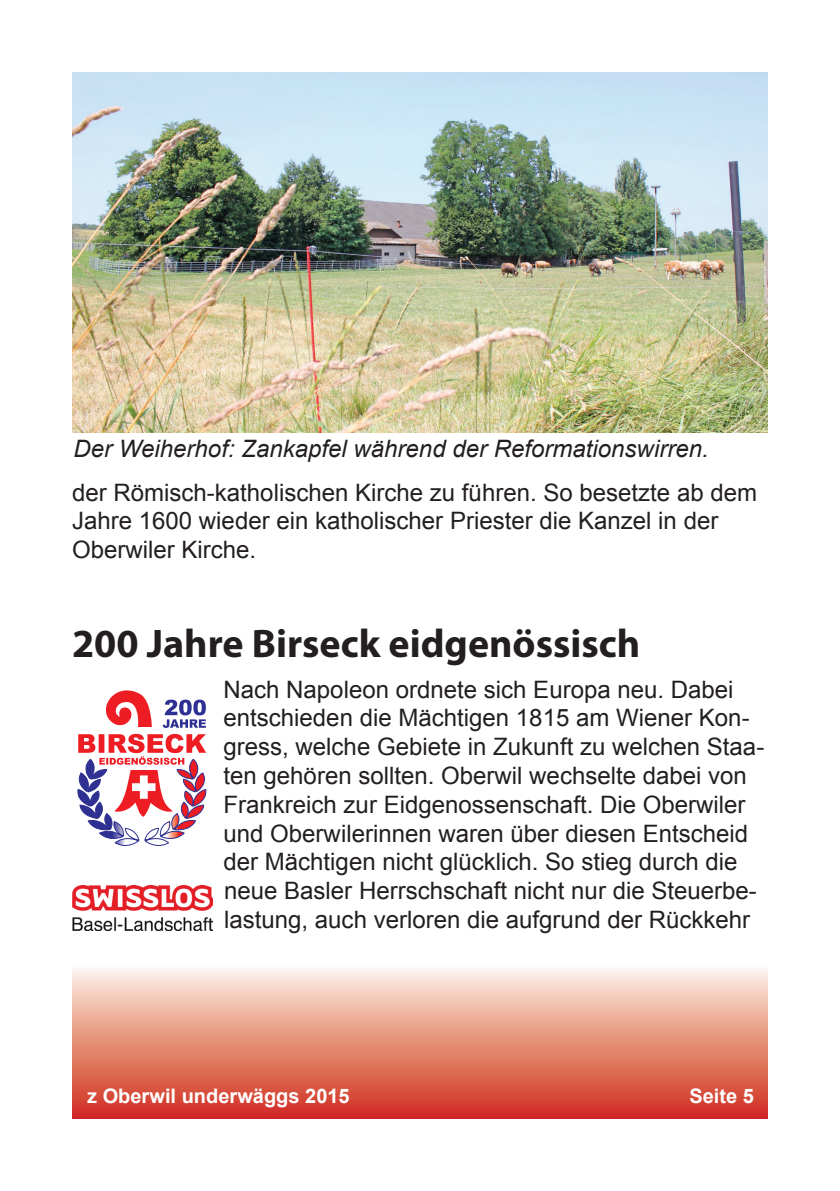
<style>
.page{position:relative;width:840px;height:1191px;background:#fff}
.page>*{position:absolute;margin:0;border:0;box-sizing:border-box;transform-origin:0 0}
.t1{font:700 40px "Myriad Pro";color:#231f20}
.t2{font:24px/28.8px "Arial";color:#231f20}
.t3{font:italic 24px "Arial";color:#231f20}
.t4{font:700 20px "Arial";color:#fff}
</style>
<div class="page">
<svg style="left:72px;top:968px;width:695px;height:151px;background:#e58e7c"></svg>
<img style="left:72px;top:72px;width:695px;height:360px">
<img style="left:72px;top:886px;width:141px;height:45px">
<svg style="left:77px;top:690px;width:129px;height:156px"></svg>
<p class="t3" style="left:74px;top:433px;width:636px">Der Weiherhof: Zankapfel während der Reformationswirren.</p>
<p class="t2" style="left:72px;top:478px;width:686px">der Römisch-katholischen Kirche zu führen. So besetzte ab dem<br>Jahre 1600 wieder ein katholischer Priester die Kanzel in der<br>Oberwiler Kirche.</p>
<h1 class="t1" style="left:72px;top:618px;width:569px">200 Jahre Birseck eidgenössisch</h1>
<p class="t2" style="left:223px;top:675px;width:542px">Nach Napoleon ordnete sich Europa neu. Dabei entschieden die Mächtigen 1815 am Wiener Kon&shy;gress, welche Gebiete in Zukunft zu welchen Staa&shy;ten gehören sollten. Oberwil wechselte dabei von Frankreich zur Eidgenossenschaft. Die Oberwiler und Oberwilerinnen waren über diesen Entscheid der Mächtigen nicht glücklich. So stieg durch die neue Basler Herrschschaft nicht nur die Steuerbe&shy;lastung, auch verloren die aufgrund der Rückkehr</p>
<p class="t4" style="left:87px;top:1082px;width:264px">z Oberwil underwäggs 2015</p>
<p class="t4" style="left:689px;top:1082px;width:66px">Seite 5</p>
</div>
